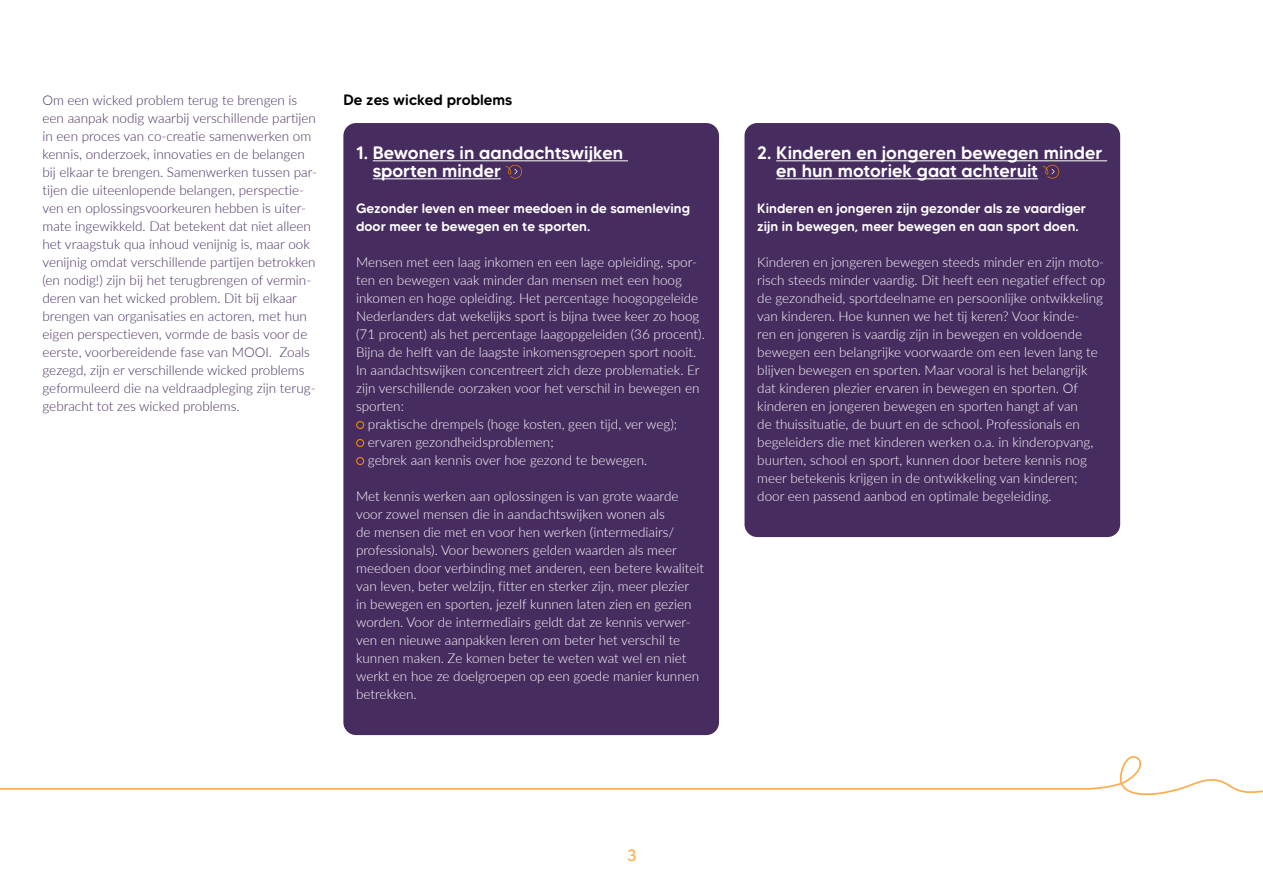
<style>
.page{position:relative;width:1263px;height:893px;background:#fff}
.page>*{position:absolute;margin:0;border:0;box-sizing:border-box;transform-origin:0 0}
.t1{font:500 18px/18px "MADE Tommy Soft";color:#fff}
.t2{font:16.5px "MADE Tommy Soft";color:#ffab4a}
.t3{font:500 15px "MADE Tommy Soft";color:#000}
.t4{font:300 13.5px/18px "Lato";color:#fff}
.t5{font:300 13.5px/18px "Lato";color:#472c5f}
.t6{font:500 13.5px/18px "MADE Tommy Soft";color:#fff}
</style>
<div class="page">
<svg style="left:0;top:756px;width:1263px;height:40px"></svg>
<div style="left:343px;top:123px;width:376px;height:612px;background:#472c5f;border-radius:13px"></div>
<hr style="left:373px;top:160px;width:255px;height:1px;background:#fff">
<hr style="left:373px;top:178px;width:128px;height:1px;background:#fff">
<svg style="left:506px;top:165px;width:16px;height:14px"></svg>
<svg style="left:356px;top:421px;width:8px;height:8px"></svg>
<svg style="left:356px;top:439px;width:8px;height:8px"></svg>
<svg style="left:356px;top:457px;width:8px;height:8px"></svg>
<div style="left:744px;top:123px;width:376px;height:414px;background:#472c5f;border-radius:13px"></div>
<hr style="left:776px;top:160px;width:331px;height:1px;background:#fff">
<hr style="left:776px;top:178px;width:262px;height:1px;background:#fff">
<svg style="left:1043px;top:165px;width:16px;height:14px"></svg>
<p class="t5" style="left:43px;top:91px;width:276px">Om een wicked problem terug te brengen is een aanpak nodig waarbij verschillende partijen in een proces van co-creatie samenwerken om kennis, onderzoek, innovaties en de belangen bij elkaar te brengen. Samenwerken tussen par&shy;tijen die uiteenlopende belangen, perspectie&shy;ven en oplossingsvoorkeuren hebben is uiter&shy;mate ingewikkeld. Dat betekent dat niet alleen het vraagstuk qua inhoud venijnig is, maar ook venijnig omdat verschillende partijen betrokken (en nodig!) zijn bij het terugbrengen of vermin&shy;deren van het wicked problem. Dit bij elkaar brengen van organisaties en actoren, met hun eigen perspectieven, vormde de basis voor de eerste, voorbereidende fase van MOOI. Zoals gezegd, zijn er verschillende wicked problems geformuleerd die na veldraadpleging zijn terug&shy;gebracht tot zes wicked problems.</p>
<p class="t3" style="left:343px;top:90px;width:170px">De zes wicked problems</p>
<h1 class="t1" style="left:373px;top:144px;width:252px;text-indent:-17px">1. Bewoners in aandachtswijken sporten minder</h1>
<p class="t6" style="left:356px;top:199px;width:335px">Gezonder leven en meer meedoen in de samenleving door meer te bewegen en te sporten.</p>
<p class="t4" style="left:356px;top:253px;width:343px">Mensen met een laag inkomen en een lage opleiding, spor-</p>
<p class="t4" style="left:356px;top:271px;width:327px">ten en bewegen vaak minder dan mensen met een hoog</p>
<p class="t4" style="left:356px;top:289px;width:344px">inkomen en hoge opleiding. Het percentage hoogopgeleide</p>
<p class="t4" style="left:356px;top:307px;width:345px">Nederlanders dat wekelijks sport is bijna twee keer zo hoog</p>
<p class="t4" style="left:356px;top:325px;width:350px">(71 procent) als het percentage laagopgeleiden (36 procent).</p>
<p class="t4" style="left:356px;top:343px;width:341px">Bijna de helft van de laagste inkomensgroepen sport nooit.</p>
<p class="t4" style="left:356px;top:361px;width:345px">In aandachtswijken concentreert zich deze problematiek. Er</p>
<p class="t4" style="left:356px;top:379px;width:345px">zijn verschillende oorzaken voor het verschil in bewegen en</p>
<p class="t4" style="left:356px;top:397px;width:49px">sporten:</p>
<p class="t4" style="left:368px;top:415px;width:311px">praktische drempels (hoge kosten, geen tijd, ver weg);</p>
<p class="t4" style="left:368px;top:433px;width:187px">ervaren gezondheidsproblemen;</p>
<p class="t4" style="left:368px;top:451px;width:281px">gebrek aan kennis over hoe gezond te bewegen.</p>
<p class="t4" style="left:356px;top:487px;width:350px">Met kennis werken aan oplossingen is van grote waarde voor zowel mensen die in aandachtswijken wonen als<br>de mensen die met en voor hen werken (intermediairs/ professionals). Voor bewoners gelden waarden als meer meedoen door verbinding met anderen, een betere kwaliteit van leven, beter welzijn, fitter en sterker zijn, meer plezier<br>in bewegen en sporten, jezelf kunnen laten zien en gezien worden. Voor de intermediairs geldt dat ze kennis verwer&shy;ven en nieuwe aanpakken leren om beter het verschil te kunnen maken. Ze komen beter te weten wat wel en niet werkt en hoe ze doelgroepen op een goede manier kunnen betrekken.</p>
<h1 class="t1" style="left:776px;top:144px;width:328px;text-indent:-19px">2. Kinderen en jongeren bewegen minder en hun motoriek gaat achteruit</h1>
<p class="t6" style="left:757px;top:199px;width:330px">Kinderen en jongeren zijn gezonder als ze vaardiger zijn in bewegen, meer bewegen en aan sport doen.</p>
<p class="t4" style="left:757px;top:253px;width:350px">Kinderen en jongeren bewegen steeds minder en zijn moto&shy;risch steeds minder vaardig. Dit heeft een negatief effect op de gezondheid, sportdeelname en persoonlijke ontwikkeling van kinderen. Hoe kunnen we het tij keren? Voor kinde-<br>ren en jongeren is vaardig zijn in bewegen en voldoende bewegen een belangrijke voorwaarde om een leven lang te blijven bewegen en sporten. Maar vooral is het belangrijk dat kinderen plezier ervaren in bewegen en sporten. Of kinderen en jongeren bewegen en sporten hangt af van<br>de thuissituatie, de buurt en de school. Professionals en begeleiders die met kinderen werken o.a. in kinderopvang, buurten, school en sport, kunnen door betere kennis nog meer betekenis krijgen in de ontwikkeling van kinderen; door een passend aanbod en optimale begeleiding.</p>
<p class="t2" style="left:627px;top:845px;width:11px">3</p>
</div>
